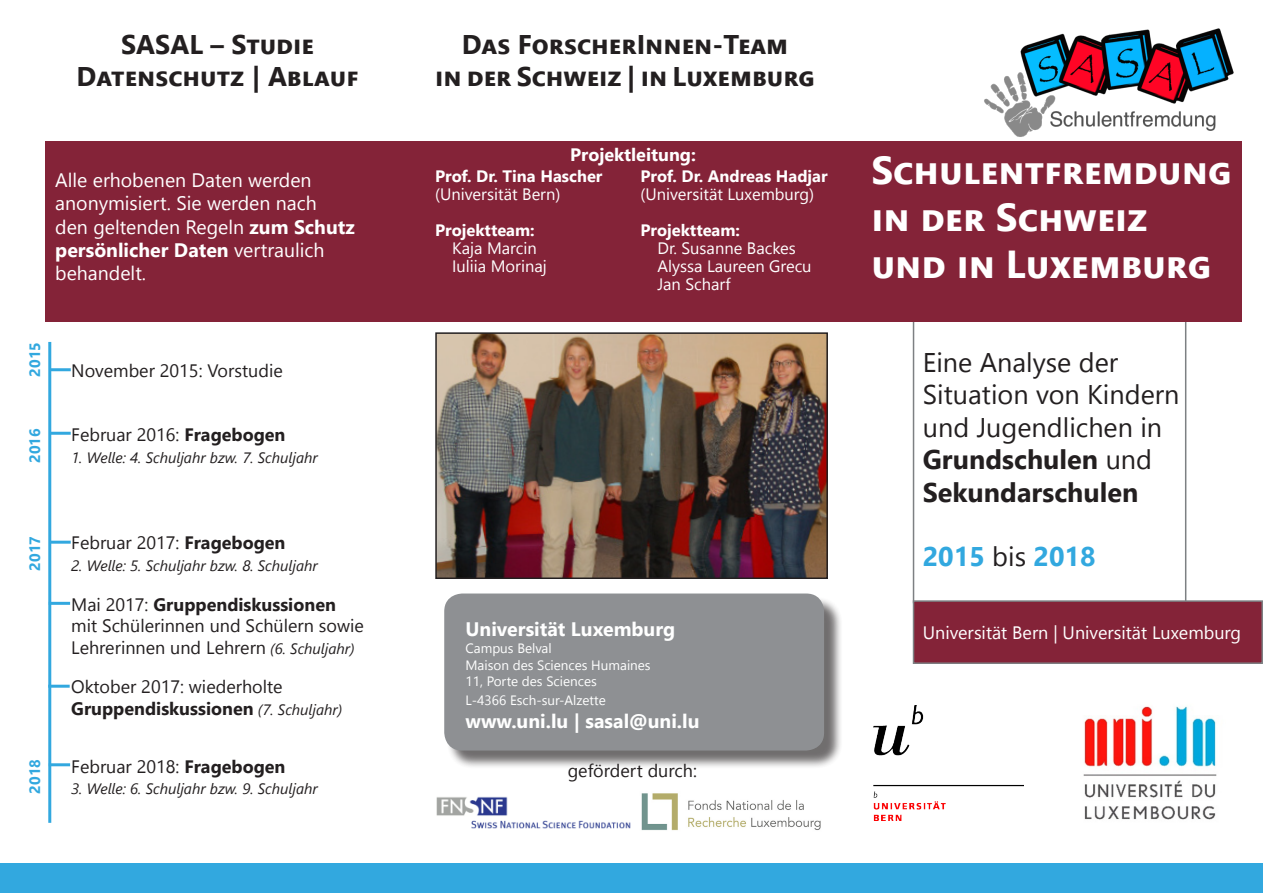
<style>
.page{position:relative;width:1263px;height:893px;background:#fff}
.page>*{position:absolute;margin:0;border:0;box-sizing:border-box;transform-origin:0 0}
.t1{font:700 39px "Segoe UI";color:#fff}
.t2{font:700 27px "Segoe UI";color:#231f20}
.t3{font:27px/32.4px "Segoe UI";color:#231f20}
.t4{font:700 27px "Segoe UI";letter-spacing:.02em;color:#231f20}
.t5{font:700 27px "Segoe UI";color:#32a8df}
.t6{font:19.5px/23.4px "Segoe UI";color:#fff}
.t7{font:700 19.5px "Segoe UI";color:#fff}
.t8{font:18px/21.6px "Segoe UI";color:#231f20}
.t9{font:18px "Segoe UI";color:#fff}
.t10{font:700 18px "Segoe UI";color:#fff}
.t11{font:16.5px "Segoe UI";color:#fff}
.t12{font:700 16.5px "Segoe UI";color:#fff}
.t13{font:italic 15px "Segoe UI";color:#231f20}
.t14{font:700 15px "Segoe UI";color:#32a8df}
.t15{font:13.5px/16.6px "Segoe UI";color:#fff}
.s1{font-weight:700}
.s2{font-style:italic;font-size:15px}
.s3{font-weight:400}
.s4{font-weight:400;color:#231f20}
</style>
<div class="page">
<div style="left:913px;top:315px;width:273px;height:288px;border:2px solid #7d8083"></div>
<div style="left:46px;top:141px;width:1196px;height:181px;background:#842338"></div>
<img style="left:984px;top:28px;width:250px;height:109px">
<img style="left:873px;top:705px;width:150px;height:115px">
<img style="left:1083px;top:706px;width:134px;height:114px">
<div style="left:0;top:863px;width:1263px;height:30px;background:#32a8df"></div>
<div style="left:913px;top:601px;width:349px;height:62px;background:#842338"></div>
<div style="left:913px;top:600px;width:350px;height:64px;border:2px solid #7d8083"></div>
<img style="left:438px;top:335px;width:387px;height:241px">
<div style="left:435px;top:332px;width:393px;height:247px;border:2px solid #231f20"></div>
<div style="left:446px;top:596px;width:397px;height:173px;background:#231f20;opacity:.75"></div>
<div style="left:444px;top:593px;width:380px;height:157px;background:#8e9093;border-radius:18px"></div>
<hr style="left:48px;top:342px;width:3px;height:481px;background:#32a8df">
<hr style="left:49px;top:368px;width:22px;height:3px;background:#32a8df">
<hr style="left:49px;top:541px;width:22px;height:3px;background:#32a8df">
<hr style="left:49px;top:763px;width:21px;height:3px;background:#32a8df">
<hr style="left:49px;top:432px;width:22px;height:3px;background:#32a8df">
<hr style="left:49px;top:602px;width:21px;height:3px;background:#32a8df">
<hr style="left:48px;top:685px;width:22px;height:3px;background:#32a8df">
<img style="left:436px;top:796px;width:195px;height:32px">
<img style="left:641px;top:793px;width:180px;height:38px">
<p class="t2" style="left:121px;top:22px;width:194px">SASAL – Studie</p>
<p class="t2" style="left:77px;top:55px;width:283px">Datenschutz | Ablauf</p>
<p class="t6" style="left:55px;top:168px;width:301px">Alle erhobenen Daten werden anonymisiert. Sie werden nach<br>den geltenden Regeln <span class="s1">zum Schutz persönlicher Daten</span> vertraulich behandelt.</p>
<p class="t14" style="left:23px;top:377px;width:36px;rotate:-90deg">2015</p>
<p class="t14" style="left:23px;top:463px;width:36px;rotate:-90deg">2016</p>
<p class="t8" style="left:71px;top:359px;width:213px">November 2015: Vorstudie</p>
<p class="t8" style="left:71px;top:424px;width:216px">Februar 2016: <span class="s1">Fragebogen</span></p>
<p class="t13" style="left:71px;top:447px;width:248px">1. Welle: 4. Schuljahr bzw. 7. Schuljahr</p>
<p class="t4" style="left:462px;top:22px;width:328px">Das ForscherInnen-Team</p>
<p class="t2" style="left:435px;top:55px;width:381px">in der Schweiz | in Luxemburg</p>
<p class="t10" style="left:570px;top:140px;width:127px">Projektleitung:</p>
<p class="t12" style="left:435px;top:163px;width:169px">Prof. Dr. Tina Hascher</p>
<p class="t11" style="left:435px;top:181px;width:127px">(Universität Bern)</p>
<p class="t12" style="left:435px;top:217px;width:101px">Projektteam:</p>
<p class="t11" style="left:452px;top:235px;width:86px">Kaja Marcin</p>
<p class="t11" style="left:452px;top:253px;width:96px">Iuliia Morinaj</p>
<p class="t12" style="left:640px;top:163px;width:189px">Prof. Dr. Andreas Hadjar</p>
<p class="t11" style="left:640px;top:181px;width:175px">(Universität Luxemburg)</p>
<p class="t12" style="left:640px;top:217px;width:101px">Projektteam:</p>
<p class="t11" style="left:657px;top:235px;width:140px">Dr. Susanne Backes</p>
<p class="t11" style="left:657px;top:253px;width:156px">Alyssa Laureen Grecu</p>
<p class="t11" style="left:657px;top:271px;width:75px">Jan Scharf</p>
<p class="t8" style="left:71px;top:532px;width:216px">Februar 2017: <span class="s1">Fragebogen</span></p>
<p class="t13" style="left:71px;top:555px;width:248px">2. Welle: 5. Schuljahr bzw. 8. Schuljahr</p>
<p class="t8" style="left:71px;top:593px;width:294px">Mai 2017: <span class="s1">Gruppendiskussionen </span>mit Schülerinnen und Schülern sowie<br>Lehrerinnen und Lehrern <span class="s2">(6. Schuljahr)</span></p>
<p class="t8" style="left:71px;top:676px;width:273px">Oktober 2017: wiederholte<br><span class="s1">Gruppendiskussionen</span> <span class="s2">(7. Schuljahr)</span></p>
<p class="t8" style="left:71px;top:755px;width:216px">Februar 2018: <span class="s1">Fragebogen</span></p>
<p class="t13" style="left:71px;top:778px;width:248px">3. Welle: 6. Schuljahr bzw. 9. Schuljahr</p>
<p class="t14" style="left:23px;top:570px;width:36px;rotate:-90deg">2017</p>
<p class="t7" style="left:465px;top:614px;width:211px">Universität Luxemburg</p>
<p class="t15" style="left:465px;top:639px;width:187px">Campus Belval<br>Maison des Sciences Humaines<br>11, Porte des Sciences</p>
<p class="t15" style="left:465px;top:691px;width:142px">L-4366 Esch-sur-Alzette</p>
<p class="t7" style="left:465px;top:706px;width:236px">www.uni.lu | sasal@uni.lu</p>
<p class="t14" style="left:23px;top:794px;width:36px;rotate:-90deg">2018</p>
<p class="t8" style="left:568px;top:759px;width:131px">gefördert durch:</p>
<p class="t1" style="left:871px;top:139px;width:362px">Schulentfremdung</p>
<p class="t1" style="left:871px;top:186px;width:278px">in der Schweiz</p>
<p class="t1" style="left:871px;top:233px;width:342px">und in Luxemburg</p>
<p class="t3" style="left:923px;top:346px;width:258px">Eine Analyse der<br>Situation von Kindern und Jugendlichen in</p>
<p class="t2" style="left:923px;top:438px;width:231px">Grundschulen <span class="s3">und</span></p>
<p class="t2" style="left:923px;top:470px;width:217px">Sekundarschulen</p>
<p class="t5" style="left:923px;top:535px;width:174px">2015 <span class="s4">bis</span> 2018</p>
<p class="t9" style="left:923px;top:618px;width:320px">Universität Bern | Universität Luxemburg</p>
</div>
